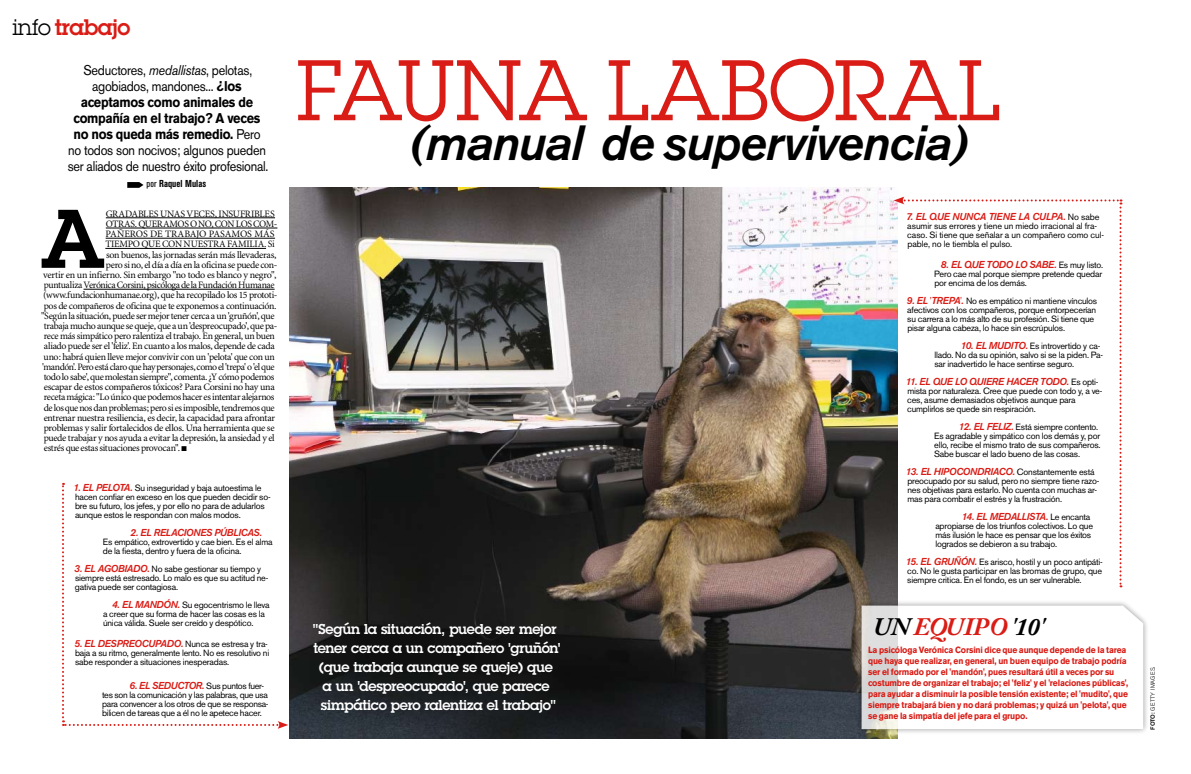
<style>
.page{position:relative;width:1191px;height:774px;background:#fff}
.page>*{position:absolute;margin:0;border:0;box-sizing:border-box;transform-origin:0 0}
.t1{font:84px "Lubalin Graph";letter-spacing:-.005em;color:#d91c15}
.t2{font:600 81.2px "Lubalin Graph";color:#000}
.t3{font:italic 500 49px "Akzidenz Grotesk BE";letter-spacing:-.025em;color:#000}
.t4{font:italic 700 25px "Adobe Caslon Pro";color:#000}
.t5{font:600 22px "Lubalin Graph";letter-spacing:-.02em;color:#d91c15}
.t6{font:14px/16px "Akzidenz Grotesk BE";letter-spacing:-.02em;color:#000;text-align:center;scale:.9 1}
.t7{font:600 14px/19px "Lubalin Graph";letter-spacing:-.02em;color:#fff;text-align:center}
.t8{font:italic 500 10px "Akzidenz Grotesk BE";letter-spacing:-.02em;color:#d91c15}
.t9{font:700 condensed 10px "Akzidenz Grotesk BE";letter-spacing:.005em;color:#000}
.t10{font:9.8px "Minion MM 367 585 9";letter-spacing:-.03em;color:#000}
.t11{font:9px/9px "Akzidenz Grotesk BE";letter-spacing:-.025em;color:#000}
.t12{font:700 9px/11px "Akzidenz Grotesk BE";letter-spacing:-.02em;color:#d91c15;scale:.94 1}
.t13{font:300 6px "Akzidenz Grotesk BE";letter-spacing:.01em;color:#000}
.s1{font-weight:400;color:#000}
.s2{font-style:italic}
.s3{font-weight:700}
.s4{font-weight:400}
.s5{font-weight:500;font-style:italic;font-size:10px;color:#d91c15}
.s6{font-weight:400;font-style:normal;font-size:9px;color:#000}
.s7{font-family:"Minion MM 367 585 10";font-size:10px;color:#d91c15}
.s8{color:#d91c15}
.s9{font-weight:500}
</style>
<div class="page">
<img style="left:289px;top:187px;width:609px;height:551px">
<div style="left:855px;top:599px;width:294px;height:136px;background:#000;opacity:.5"></div>
<svg style="left:861px;top:605px;width:282px;height:124px"></svg>
<svg style="left:62px;top:483px;width:226px;height:246px"></svg>
<svg style="left:893px;top:197px;width:228px;height:390px"></svg>
<hr style="left:106px;top:218px;width:169px;height:1px;background:#000">
<hr style="left:106px;top:228px;width:171px;height:1px;background:#000">
<hr style="left:106px;top:238px;width:169px;height:1px;background:#000">
<hr style="left:105px;top:248px;width:161px;height:1px;background:#000">
<hr style="left:84px;top:289px;width:191px;height:1px;background:#000">
<svg style="left:127px;top:182px;width:16px;height:6px"></svg>
<h3 class="t5" style="left:13px;top:12px;width:119px"><span class="s1">info</span> trabajo</h3>
<h3 class="t6" style="left:68px;top:62px;width:225px">Seductores, <span class="s2">medallistas</span>, pelotas, agobiados, mandones... <span class="s3">¿los aceptamos como animales de compañía en el trabajo? A veces no nos queda más remedio.</span> Pero no todos son nocivos; algunos pueden ser aliados de nuestro éxito profesional.</h3>
<p class="t9" style="left:147px;top:178px;width:61px"><span class="s4">por</span> Raquel Mulas</p>
<h2 class="t2" style="left:41px;top:185px;width:65px">A</h2>
<p class="t10" style="left:106px;top:209px;width:170px">gradables unas veces, insufribles</p>
<p class="t10" style="left:106px;top:219px;width:173px">otras. queramos o no, con los com-</p>
<p class="t10" style="left:106px;top:229px;width:171px">pañeros de trabajo pasamos más</p>
<p class="t10" style="left:105px;top:239px;width:171px">tiempo que con nuestra familia. Si</p>
<p class="t10" style="left:106px;top:249px;width:172px">son buenos, las jornadas serán más llevaderas,</p>
<p class="t10" style="left:106px;top:260px;width:173px">pero si no, el día a día en la oficina se puede con-</p>
<p class="t10" style="left:43px;top:270px;width:235px">vertir en un infierno. Sin embargo "no todo es blanco y negro",</p>
<p class="t10" style="left:44px;top:280px;width:232px">puntualiza Verónica Corsini, psicóloga de la Fundación Humanae</p>
<p class="t10" style="left:43px;top:290px;width:236px">(www.fundacionhumanae.org), que ha recopilado los 15 prototi-</p>
<p class="t10" style="left:44px;top:300px;width:234px">pos de compañeros de oficina que te exponemos a continuación.</p>
<p class="t10" style="left:41px;top:311px;width:235px">"Según la situación, puede ser mejor tener cerca a un 'gruñón', que</p>
<p class="t10" style="left:44px;top:321px;width:235px">trabaja mucho aunque se queje, que a un 'despreocupado', que pa-</p>
<p class="t10" style="left:44px;top:331px;width:232px">rece más simpático pero ralentiza el trabajo. En general, un buen</p>
<p class="t10" style="left:44px;top:341px;width:232px">aliado puede ser el 'feliz'. En cuanto a los malos, depende de cada</p>
<p class="t10" style="left:44px;top:351px;width:233px">uno: habrá quien lleve mejor convivir con un 'pelota' que con un</p>
<p class="t10" style="left:42px;top:362px;width:234px">'mandón'. Pero está claro que hay personajes, como el 'trepa' o 'el que</p>
<p class="t10" style="left:44px;top:372px;width:232px">todo lo sabe', que molestan siempre", comenta. ¿Y cómo podemos</p>
<p class="t10" style="left:44px;top:382px;width:232px">escapar de estos compañeros tóxicos? Para Corsini no hay una</p>
<p class="t10" style="left:44px;top:392px;width:232px">receta mágica: "Lo único que podemos hacer es intentar alejarnos</p>
<p class="t10" style="left:44px;top:402px;width:232px">de los que nos dan problemas; pero si es imposible, tendremos que</p>
<p class="t10" style="left:44px;top:413px;width:233px">entrenar nuestra resiliencia, es decir, la capacidad para afrontar</p>
<p class="t10" style="left:44px;top:423px;width:232px">problemas y salir fortalecidos de ellos. Una herramienta que se</p>
<p class="t10" style="left:44px;top:433px;width:232px">puede trabajar y nos ayuda a evitar la depresión, la ansiedad y el</p>
<p class="t10" style="left:44px;top:443px;width:145px">estrés que estas situaciones provocan". ■</p>
<p class="t11" style="left:74px;top:484px;width:199px"><span class="s5">1. EL PELOTA.</span> Su inseguridad y baja autoestima le hacen confiar en exceso en los que pueden decidir so&shy;bre su futuro, los jefes, y por ello no para de adularlos aunque estos le respondan con malos modos.</p>
<p class="t8" style="left:131px;top:527px;width:133px">2. EL RELA CIONES PÚBL ICAS.</p>
<p class="t11" style="left:103px;top:538px;width:171px">Es empático, extrovertido y cae bien. Es el alma de la fiesta, dentro y fuera de la oficina.</p>
<p class="t11" style="left:75px;top:565px;width:195px"><span class="s5">3. EL AGOBIADO.</span> No sabe gestionar su tiempo y siempre está estresado. Lo malo es que su actitud ne&shy;gativa puede ser contagiosa.</p>
<p class="t11" style="left:103px;top:601px;width:168px;text-indent:9px"><span class="s5">4. EL MANDÓN.</span> Su egocentrismo le lleva a creer que su forma de hacer las cosas es la única válida. Suele ser creído y despótico.</p>
<p class="t11" style="left:75px;top:639px;width:196px"><span class="s5">5. EL DESPREOCUPADO.</span> Nunca se estresa y tra&shy;baja a su ritmo, generalmente lento. No es resolutivo ni sabe responder a situaciones inesperadas.</p>
<p class="t8" style="left:129px;top:680px;width:37px">6. EL SEDU</p>
<p class="t11" style="left:102px;top:681px;width:168px;text-indent:75px"><span class="s5">CTOR.</span> Sus puntos fuer&shy;tes son la comunicación y las palabras, que usa para convencer a los otros de que se responsa&shy;bilicen de tareas que a él no le apetece hacer.</p>
<h1 class="t1" style="left:296px;top:38px;width:707px">FAUNA LABORAL</h1>
<h3 class="t3" style="left:406px;top:114px;width:567px">(MANUAL DE SUPERVIVENCIA)</h3>
<h3 class="t7" style="left:313px;top:619px;width:249px">"Según la situación, puede ser mejor tener cerca a un compañero 'gruñón' (que trabaja aunque se queje) que<br>a un 'despreocupado', que parece simpático pero ralentiza el trabajo"</h3>
<p class="t8" style="left:906px;top:211px;width:195px">7. EL QUE NUNCA TIENE LA CULPA. <span class="s6">No sabe</span></p>
<p class="t11" style="left:907px;top:221px;width:198px">asumir sus errores y tiene un miedo irracional al fra&shy;caso. Si tiene que señalar a un compañero como cul&shy;pable, no le tiembla el pulso.</p>
<p class="t8" style="left:941px;top:259px;width:31px">8. EL QUE</p>
<p class="t8" style="left:986px;top:259px;width:8px">TODO</p>
<p class="t11" style="left:934px;top:260px;width:170px;text-align:justify;text-indent:81px"><span class="s5">LO SABE.</span> Es muy listo.<br>Pero cae mal porque siempre pretende quedar por encima de los demás.</p>
<p class="t11" style="left:907px;top:296px;width:192px"><span class="s5">9. EL</span> <span class="s7">'</span><span class="s5">TREPA</span><span class="s7">'</span><span class="s5">.</span> No es empático ni mantiene vínculos afectivos con los compañeros, porque entorpecerían su carrera a lo más alto de su profesión. Si tiene que pisar alguna cabeza, lo hace sin escrúpulos.</p>
<p class="t11" style="left:934px;top:341px;width:170px;text-indent:27px"><span class="s5">10. EL MUDITO.</span> Es introvertido y ca&shy;llado. No da su opinión, salvo si se la piden. Pa&shy;sar inadvertido le hace sentirse seguro.</p>
<p class="t8" style="left:906px;top:376px;width:35px">11. EL QUE</p>
<p class="t8" style="left:955px;top:376px;width:93px">LO QUIERE HACER TODO</p>
<p class="t11" style="left:907px;top:377px;width:197px;text-indent:160px"><span class="s5">.</span> Es opti&shy;mista por naturaleza. Cree que puede con todo y, a ve&shy;ces, asume demasiados objetivos aunque para cumplirlos se quede sin respiración.</p>
<p class="t11" style="left:934px;top:422px;width:168px;text-indent:25px"><span class="s5">12. EL FELIZ.</span> Está siempre contento.<br>Es agradable y simpático con los demás y, por ello, recibe el mismo trato de sus compañeros.<br>Sabe buscar el lado bueno de las cosas.</p>
<p class="t8" style="left:906px;top:466px;width:190px">13. EL HIPOCONDRIACO. <span class="s6">Constantemente está</span></p>
<p class="t11" style="left:907px;top:476px;width:193px">preocupado por su salud, pero no siempre tiene razo&shy;nes objetivas para estarlo. No cuenta con muchas ar&shy;mas para combatir el estrés y la frustración.</p>
<p class="t8" style="left:962px;top:511px;width:130px">14. EL MEDALLISTA. <span class="s6">Le encanta</span></p>
<p class="t11" style="left:935px;top:521px;width:159px">apropiarse de los triunfos colectivos. Lo que más ilusión le hace es pensar que los éxitos logrados se debieron a su trabajo.</p>
<p class="t11" style="left:906px;top:557px;width:198px;text-align:justify"><span class="s5">15. EL GRUÑÓN.</span> Es arisco, hostil y un poco antipáti&shy;co. No le gusta participar en las bromas de grupo, que siempre critica. En el fondo, es un ser vulnerable.</p>
<h3 class="t4" style="left:873px;top:612px;width:172px">UN <span class="s8">EQUIPO</span> '10'</h3>
<p class="t12" style="left:868px;top:645px;width:278px">La psicóloga Verónica Corsini dice que aunque depende de la tarea que haya que realizar, en general, un buen equipo de trabajo podría ser el formado por el 'mandón', pues resultará útil a veces por su costumbre de organizar el trabajo; el 'feliz' y el 'relaciones públicas', para ayudar a disminuir la posible tensión existente; el 'mudito', que siempre trabajará bien y no dará problemas; y quizá un 'pelota', que se gane la simpatía del jefe para el grupo.</p>
<p class="t13" style="left:1149px;top:730px;width:64px;rotate:-90deg"><span class="s9">Foto:</span> getty images.</p>
</div>
